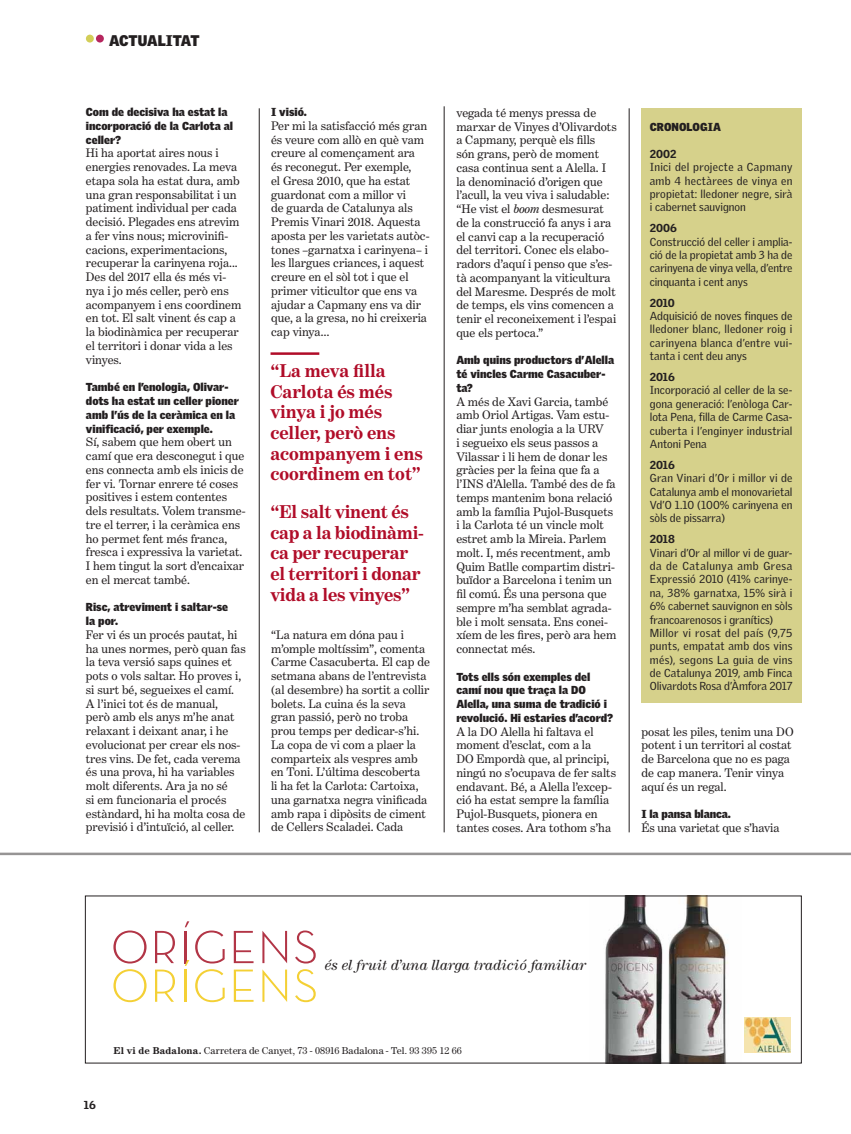
<style>
.page{position:relative;width:851px;height:1134px;background:#fff}
.page>*{position:absolute;margin:0;border:0;box-sizing:border-box;transform-origin:0 0}
.t1{font:700 18.75px/20.6px "Benton Modern Two";letter-spacing:-.01em;color:#b00c28}
.t2{font:italic 15px "Century";color:#231f20}
.t3{font:900 15px "Griffith Gothic";letter-spacing:-.005em;color:#231f20}
.t4{font:12.5px/13.8px "Benton Modern Two";color:#231f20}
.t5{font:11.25px/13.4px "Griffith Gothic";letter-spacing:.005em;color:#231f20;text-align:justify}
.t6{font:900 11.25px/13.8px "Griffith Gothic";color:#231f20}
.t7{font:900 11.25px "Griffith Gothic";color:#231f20}
.t8{font:10px "Century";letter-spacing:.005em;color:#231f20}
.s1{font-style:italic}
.s2{font-weight:700}
</style>
<div class="page">
<img style="left:605px;top:898px;width:123px;height:163px">
<svg style="left:195px;top:930px;width:29px;height:33px"></svg>
<svg style="left:262px;top:931px;width:25px;height:32px"></svg>
<hr style="left:184px;top:931px;width:2px;height:32px;background:#b23546">
<svg style="left:295px;top:930px;width:21px;height:33px"></svg>
<svg style="left:234px;top:931px;width:19px;height:32px"></svg>
<svg style="left:185px;top:921px;width:4px;height:6px"></svg>
<svg style="left:113px;top:930px;width:33px;height:33px"></svg>
<svg style="left:155px;top:931px;width:20px;height:32px"></svg>
<svg style="left:195px;top:969px;width:30px;height:33px"></svg>
<svg style="left:262px;top:969px;width:25px;height:33px"></svg>
<hr style="left:184px;top:969px;width:2px;height:33px;background:#f4d035">
<svg style="left:295px;top:969px;width:21px;height:33px"></svg>
<svg style="left:234px;top:969px;width:19px;height:33px"></svg>
<svg style="left:185px;top:960px;width:4px;height:6px"></svg>
<svg style="left:113px;top:969px;width:33px;height:33px"></svg>
<svg style="left:155px;top:969px;width:20px;height:33px"></svg>
<img style="left:744px;top:1017px;width:46px;height:36px">
<hr style="left:0;top:853px;width:850px;height:2px;background:#969494">
<hr style="left:259px;top:108px;width:1px;height:724px;background:#231f20">
<hr style="left:444px;top:106px;width:1px;height:726px;background:#231f20">
<hr style="left:628px;top:108px;width:1px;height:724px;background:#231f20">
<hr style="left:270px;top:352px;width:49px;height:3px;background:#b00c28">
<div style="left:640px;top:108px;width:161px;height:595px;background:#d6d18b"></div>
<div style="left:86px;top:35px;width:8px;height:8px;background:#d3ce58;border-radius:50%"></div>
<div style="left:96px;top:35px;width:8px;height:8px;background:#b6265e;border-radius:50%"></div>
<p class="t3" style="left:109px;top:34px;width:92px">ACTUALITAT</p>
<p class="t6" style="left:86px;top:106px;width:149px">Com de decisiva ha estat la incorporació de la Carlota al celler?</p>
<p class="t4" style="left:86px;top:147px;width:157px">Hi ha aportat aires nous i energies renovades. La meva etapa sola ha estat dura, amb una gran responsabilitat i un patiment individual per cada decisió. Plegades ens atrevim a fer vins nous; microvinifi&shy;cacions, experimentacions, recuperar la carinyena roja...<br>Des del 2017 ella és més vi&shy;nya i jo més celler, però ens acompanyem i ens coordinem en tot. El salt vinent és cap a la biodinàmica per recuperar el territori i donar vida a les vinyes.</p>
<p class="t6" style="left:86px;top:381px;width:154px">També en l’enologia, Olivar&shy;dots ha estat un celler pioner amb l’ús de la ceràmica en la vinificació, per exemple.</p>
<p class="t4" style="left:86px;top:436px;width:161px">Sí, sabem que hem obert un camí que era desconegut i que ens connecta amb els inicis de fer vi. Tornar enrere té coses positives i estem contentes dels resultats. Volem transme&shy;tre el terrer, i la ceràmica ens ho permet fent més franca, fresca i expressiva la varietat.<br>I hem tingut la sort d’encaixar en el mercat també.</p>
<p class="t6" style="left:86px;top:601px;width:144px">Risc, atreviment i saltar-se la por.</p>
<p class="t4" style="left:86px;top:629px;width:161px">Fer vi és un procés pautat, hi ha unes normes, però quan fas la teva versió saps quines et pots o vols saltar. Ho proves i, si surt bé, segueixes el camí.<br>A l’inici tot és de manual,<br>però amb els anys m’he anat relaxant i deixant anar, i he evolucionat per crear els nos&shy;tres vins. De fet, cada verema és una prova, hi ha variables molt diferents. Ara ja no sé<br>si em funcionaria el procés estàndard, hi ha molta cosa de previsió i d’intuïció, al celler.</p>
<p class="t6" style="left:271px;top:106px;width:37px">I visió.</p>
<p class="t4" style="left:271px;top:120px;width:160px">Per mi la satisfacció més gran és veure com allò en què vam creure al començament ara<br>és reconegut. Per exemple,<br>el Gresa 2010, que ha estat guardonat com a millor vi<br>de guarda de Catalunya als<br>Premis Vinari 2018. Aquesta aposta per les varietats autòc&shy;tones –garnatxa i carinyena– i les llargues criances, i aquest creure en el sòl tot i que el primer viticultor que ens va ajudar a Capmany ens va dir que, a la gresa, no hi creixeria cap vinya…</p>
<h1 class="t1" style="left:270px;top:362px;width:154px">“La meva filla<br>Carlota és més vinya i jo més celler, però ens acompanyem i ens coordinem en tot”</h1>
<h1 class="t1" style="left:270px;top:503px;width:155px">“El salt vinent és cap a la biodinàmi&shy;ca per recuperar el territori i donar vida a les vinyes”</h1>
<p class="t4" style="left:271px;top:629px;width:160px">“La natura em dóna pau i m’omple moltíssim”, comenta<br>Carme Casacuberta. El cap de setmana abans de l’entrevista (al desembre) ha sortit a collir bolets. La cuina és la seva gran passió, però no troba prou temps per dedicar-s’hi.<br>La copa de vi com a plaer la comparteix als vespres amb en Toni. L’última descoberta li ha fet la Carlota: Cartoixa, una garnatxa negra vinificada amb rapa i dipòsits de ciment de Cellers Scaladei. Cada</p>
<p class="t4" style="left:456px;top:107px;width:162px">vegada té menys pressa de marxar de Vinyes d’Olivardots a Capmany, perquè els fills<br>són grans, però de moment casa continua sent a Alella. I la denominació d’origen que l’acull, la veu viva i saludable: “He vist el <span class="s1">boom</span> desmesurat de la construcció fa anys i ara el canvi cap a la recuperació del territori. Conec els elabo&shy;radors d’aquí i penso que s’es&shy;tà acompanyant la viticultura del Maresme. Després de molt de temps, els vins comencen a tenir el reconeixement i l’espai que els pertoca.”</p>
<p class="t6" style="left:456px;top:354px;width:159px">Amb quins productors d’Alella té vincles Carme Casacuber&shy;ta?</p>
<p class="t4" style="left:456px;top:396px;width:161px">A més de Xavi Garcia, també amb Oriol Artigas. Vam estu&shy;diar junts enologia a la URV<br>i segueixo els seus passos a<br>Vilassar i li hem de donar les gràcies per la feina que fa a l’INS d’Alella. També des de fa temps mantenim bona relació amb la família Pujol-Busquets i la Carlota té un vincle molt estret amb la Mireia. Parlem molt. I, més recentment, amb<br>Quim Batlle compartim distri&shy;buïdor a Barcelona i tenim un fil comú. És una persona que sempre m’ha semblat agrada&shy;ble i molt sensata. Ens conei&shy;xíem de les fires, però ara hem connectat més.</p>
<p class="t6" style="left:456px;top:671px;width:158px">Tots ells són exemples del camí nou que traça la DO<br>Alella, una suma de tradició i revolució. Hi estaries d’acord?</p>
<p class="t4" style="left:456px;top:726px;width:161px">A la DO Alella hi faltava el moment d’esclat, com a la<br>DO Empordà que, al principi, ningú no s’ocupava de fer salts endavant. Bé, a Alella l’excep&shy;ció ha estat sempre la família<br>Pujol-Busquets, pionera en tantes coses. Ara tothom s’ha</p>
<p class="t4" style="left:641px;top:726px;width:153px">posat les piles, tenim una DO potent i un territori al costat de Barcelona que no es paga de cap manera. Tenir vinya aquí és un regal.</p>
<p class="t6" style="left:649px;top:121px;width:73px">CRONOLOGIA</p>
<p class="t7" style="left:649px;top:149px;width:28px">2002</p>
<p class="t5" style="left:649px;top:161px;width:144px">Inici del projecte a Capmany amb 4 hectàrees de vinya en propietat: lledoner negre, sirà i cabernet sauvignon</p>
<p class="t7" style="left:649px;top:224px;width:29px">2006</p>
<p class="t5" style="left:649px;top:236px;width:144px">Construcció del celler i amplia&shy;ció de la propietat amb 3 ha de carinyena de vinya vella, d’entre cinquanta i cent anys</p>
<p class="t7" style="left:649px;top:298px;width:27px">2010</p>
<p class="t5" style="left:649px;top:310px;width:144px">Adquisició de noves finques de lledoner blanc, lledoner roig i carinyena blanca d’entre vui&shy;tanta i cent deu anys</p>
<p class="t7" style="left:649px;top:373px;width:26px">2016</p>
<p class="t5" style="left:649px;top:385px;width:144px">Incorporació al celler de la se&shy;gona generació: l’enòloga Car&shy;lota Pena, filla de Carme Casa&shy;cuberta i l’enginyer industrial Antoni Pena</p>
<p class="t7" style="left:649px;top:460px;width:26px">2016</p>
<p class="t5" style="left:649px;top:472px;width:144px">Gran Vinari d’Or i millor vi de Catalunya amb el monovarietal Vd’O 1.10 (100% carinyena en sòls de pissarra)</p>
<p class="t7" style="left:649px;top:535px;width:27px">2018</p>
<p class="t5" style="left:649px;top:547px;width:144px;text-align:left">Vinari d’Or al millor vi de guar&shy;da de Catalunya amb Gresa<br>Expressió 2010 (41% carinye&shy;na, 38% garnatxa, 15% sirà i<br>6% cabernet sauvignon en sòls francoarenosos i granítics)<br>Millor vi rosat del país (9,75 punts, empatat amb dos vins més), segons La guia de vins de Catalunya 2019, amb Finca<br>Olivardots Rosa d’Àmfora 2017</p>
<p class="t6" style="left:641px;top:808px;width:91px">I la pansa blanca.</p>
<p class="t4" style="left:641px;top:822px;width:139px">És una varietat que s’havia</p>
<p class="t2" style="left:325px;top:960px;width:263px">és el fruit d’una llarga tradició familiar</p>
<p class="t8" style="left:114px;top:1044px;width:349px"><span class="s2">El vi de Badalona.</span> Carretera de Canyet, 73 - 08916 Badalona - Tel. 93 395 12 66</p>
<p class="t7" style="left:84px;top:1101px;width:13px">16</p>
</div>
